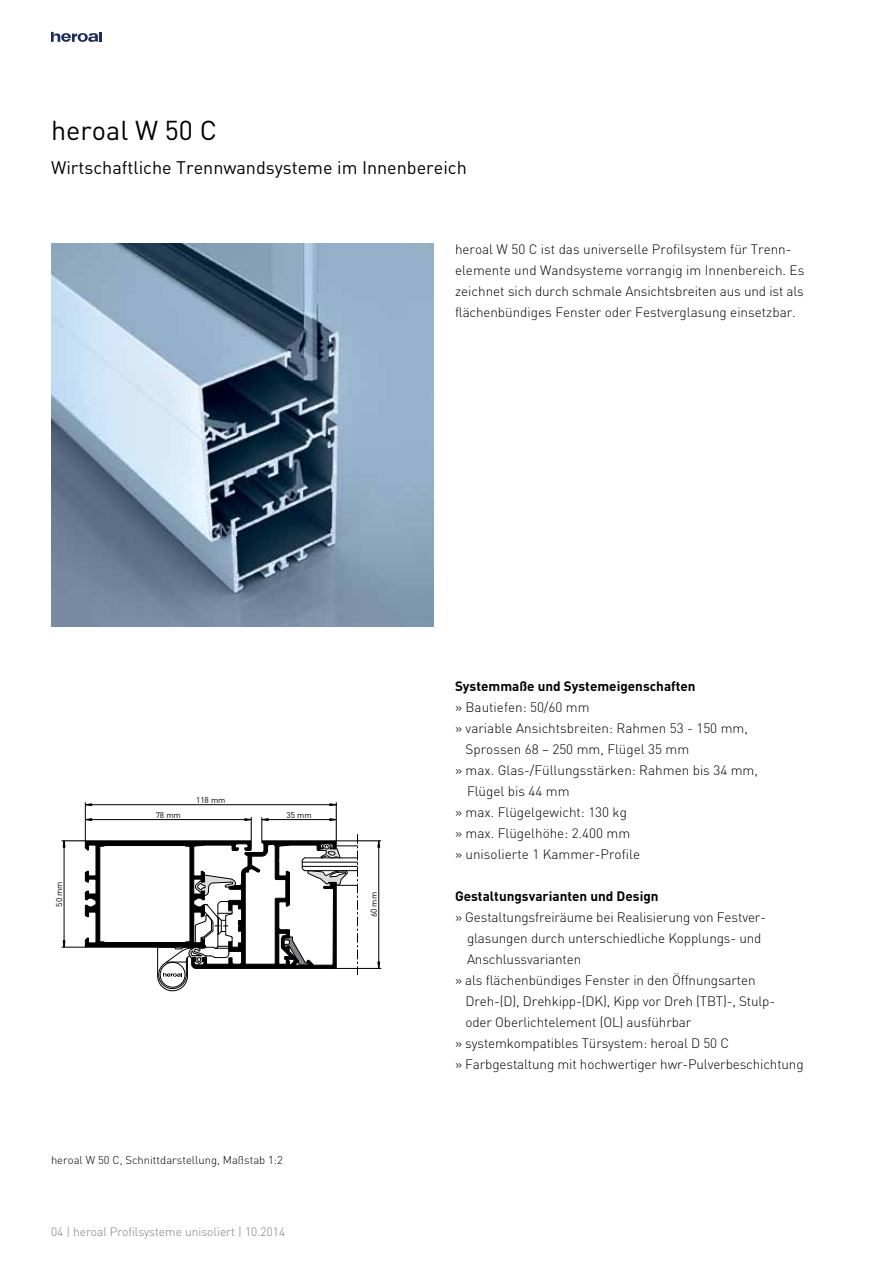
<style>
.page{position:relative;width:893px;height:1263px;background:#fff}
.page>*{position:absolute;margin:0;border:0;box-sizing:border-box;transform-origin:0 0}
.t1{font:27px "DIN Pro";color:#000}
.t2{font:18px "DIN Pro";color:#000}
.t3{font:300 13.5px/21px "DIN Pro";letter-spacing:-.01em;color:#000}
.t4{font:700 13.5px "DIN Pro";color:#000}
.t5{font:300 12px "DIN Pro";color:#7b7c7f}
.t6{font:300 11.25px "DIN Pro";color:#000}
.t7{font:8.25px "DIN Pro";color:#000}
</style>
<div class="page">
<svg style="left:51px;top:32px;width:51px;height:10px"></svg>
<hr style="left:336px;top:802px;width:1px;height:39px;background:#000">
<hr style="left:85px;top:802px;width:1px;height:39px;background:#000">
<svg style="left:62px;top:817px;width:319px;height:175px"></svg>
<hr style="left:85px;top:804px;width:251px;height:1px;background:#000">
<svg style="left:84px;top:803px;width:8px;height:3px"></svg>
<svg style="left:330px;top:803px;width:7px;height:3px"></svg>
<img style="left:51px;top:244px;width:383px;height:383px">
<h1 class="t1" style="left:51px;top:109px;width:167px">heroal W 50 C</h1>
<h2 class="t2" style="left:51px;top:154px;width:417px">Wirtschaftliche Trennwandsysteme im Innenbereich</h2>
<p class="t3" style="left:455px;top:238px;width:351px">heroal W 50 C ist das universelle Profilsystem für Trenn&shy;elemente und Wandsysteme vorrangig im Innenbereich. Es zeichnet sich durch schmale Ansichtsbreiten aus und ist als flächenbündiges Fenster oder Festverglasung einsetzbar.</p>
<p class="t7" style="left:196px;top:793px;width:31px">118 mm</p>
<p class="t7" style="left:156px;top:808px;width:27px">78 mm</p>
<p class="t7" style="left:286px;top:808px;width:27px">35 mm</p>
<p class="t7" style="left:53px;top:906px;width:27px;rotate:-90deg">50 mm</p>
<p class="t7" style="left:367px;top:917px;width:27px;rotate:-90deg">60 mm</p>
<p class="t6" style="left:51px;top:1151px;width:234px">heroal W 50 C, Schnittdarstellung, Maßstab 1:2</p>
<p class="t5" style="left:51px;top:1222px;width:236px">04 | heroal Profilsysteme unisoliert | 10.2014</p>
<p class="t4" style="left:455px;top:675px;width:242px">Systemmaße und Systemeigenschaften</p>
<p class="t3" style="left:455px;top:695px;width:136px">» Bautiefen: 50/60 mm</p>
<p class="t3" style="left:455px;top:716px;width:294px">» variable Ansichtsbreiten: Rahmen 53 - 150 mm,</p>
<p class="t3" style="left:465px;top:737px;width:225px">Sprossen 68 – 250 mm, Flügel 35 mm</p>
<p class="t3" style="left:455px;top:758px;width:304px">» max. Glas-/Füllungsstärken: Rahmen bis 34 mm,</p>
<p class="t3" style="left:467px;top:779px;width:104px">Flügel bis 44 mm</p>
<p class="t3" style="left:455px;top:800px;width:174px">» max. Flügelgewicht: 130 kg</p>
<p class="t3" style="left:455px;top:821px;width:177px">» max. Flügelhöhe: 2.400 mm</p>
<p class="t3" style="left:455px;top:842px;width:187px">» unisolierte 1 Kammer-Profile</p>
<p class="t4" style="left:455px;top:885px;width:205px">Gestaltungsvarianten und Design</p>
<p class="t3" style="left:455px;top:905px;width:313px">» Gestaltungsfreiräume bei Realisierung von Festver-</p>
<p class="t3" style="left:467px;top:926px;width:296px">glasungen durch unterschiedliche Kopplungs- und</p>
<p class="t3" style="left:467px;top:947px;width:116px">Anschlussvarianten</p>
<p class="t3" style="left:455px;top:968px;width:302px">» als flächenbündiges Fenster in den Öffnungsarten</p>
<p class="t3" style="left:465px;top:989px;width:311px">Dreh-(D), Drehkipp-(DK), Kipp vor Dreh (TBT)-, Stulp-</p>
<p class="t3" style="left:465px;top:1010px;width:227px">oder Oberlichtelement (OL) ausführbar</p>
<p class="t3" style="left:455px;top:1031px;width:276px">» systemkompatibles Türsystem: heroal D 50 C</p>
<p class="t3" style="left:455px;top:1052px;width:350px">» Farbgestaltung mit hochwertiger hwr-Pulverbeschichtung</p>
</div>
